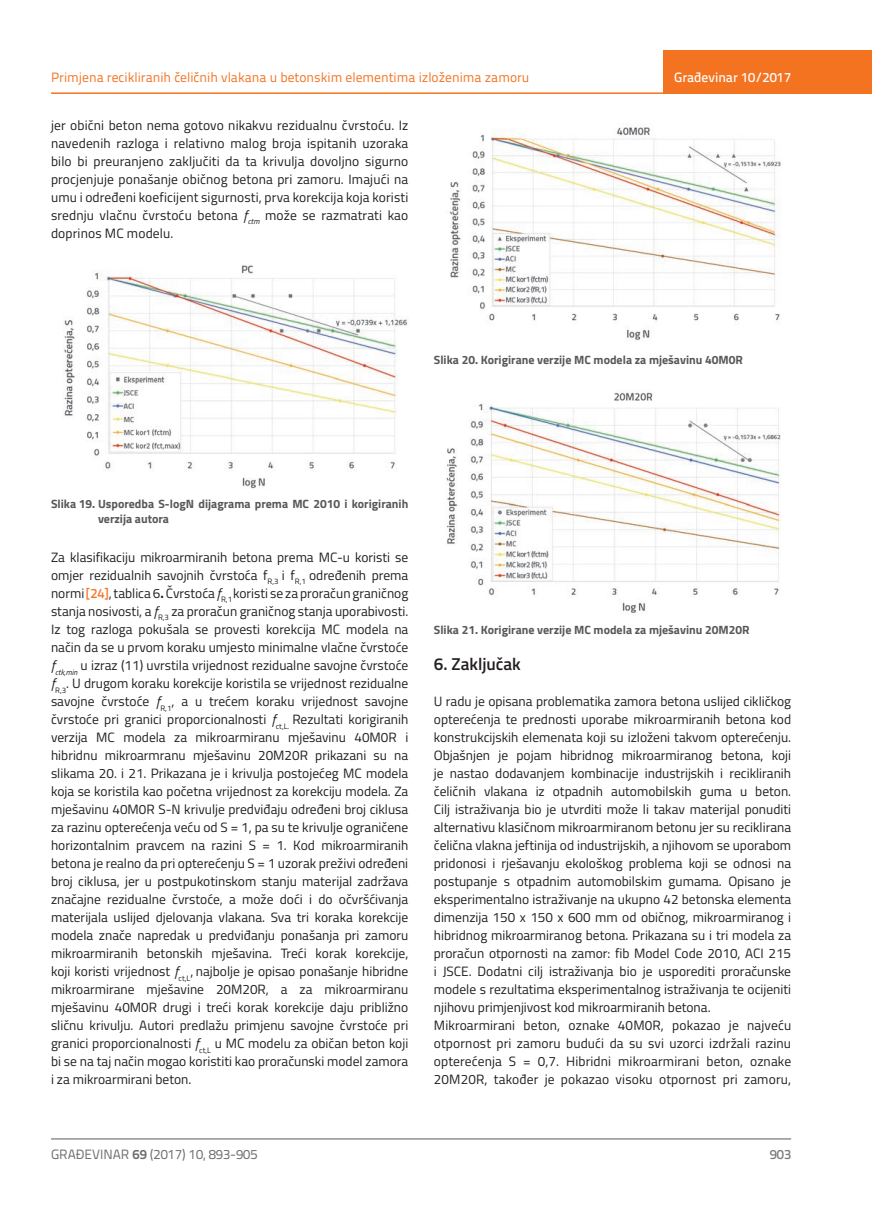
<style>
.page{position:relative;width:872px;height:1212px;background:#fff}
.page>*{position:absolute;margin:0;border:0;box-sizing:border-box;transform-origin:0 0}
.t1{font:600 17.25px "Titillium";color:#231f20}
.t2{font:13.5px/18px "Titillium";color:#231f20;text-align:justify}
.t3{font:13.5px "Titillium Text 22 L";color:#f47321}
.t4{font:13.5px "Titillium Text 22 L";color:#6c6d70}
.t5{font:500 13.5px "Titillium Text 22 L";color:#fff}
.t6{font:500 13.5px "Titillium Text 22 L";color:#787a7d}
.t7{font:700 12px/15px "Titillium";color:#57585a}
.s1{font-style:italic}
.s2{font-family:"Titillium Text 22 L";font-weight:500;color:#f47321}
.s3{font-weight:700}
</style>
<div class="page">
<hr style="left:51px;top:92px;width:821px;height:2px;background:#f47321">
<div style="left:663px;top:50px;width:209px;height:44px;background:#f47321"></div>
<hr style="left:51px;top:1139px;width:740px;height:1px;background:#57585a">
<img style="left:63px;top:265px;width:345px;height:224px">
<img style="left:449px;top:127px;width:332px;height:214px">
<img style="left:446px;top:392px;width:335px;height:221px">
<p class="t3" style="left:51px;top:68px;width:480px">Primjena recikliranih čeličnih vlakana u betonskim elementima izloženima zamoru</p>
<p class="t2" style="left:51px;top:115px;width:359px">jer obični beton nema gotovo nikakvu rezidualnu čvrstoću. Iz navedenih razloga i relativno malog broja ispitanih uzoraka bilo bi preuranjeno zaključiti da ta krivulja dovoljno sigurno procjenjuje ponašanje običnog betona pri zamoru. Imajući na umu i određeni koeficijent sigurnosti, prva korekcija koja koristi srednju vlačnu čvrstoću betona <span class="s1">f</span><sub>ctm</sub> može se razmatrati kao doprinos MC modelu.</p>
<p class="t5" style="left:674px;top:67px;width:118px">Građevinar 10/2017</p>
<p class="t7" style="left:434px;top:351px;width:310px">Slika 20. Korigirane verzije MC modela za mješavinu 40M0R</p>
<p class="t7" style="left:98px;top:495px;width:312px;text-indent:-47px">Slika 19. Usporedba S-logN dijagrama prema MC 2010 i korigiranih verzija autora</p>
<p class="t2" style="left:51px;top:547px;width:359px">Za klasifikaciju mikroarmiranih betona prema MC-u koristi se omjer rezidualnih savojnih čvrstoća f<sub>R,3</sub> i f<sub>R,1</sub> određenih prema normi <span class="s2">[24]</span>, tablica 6<span class="s3">.</span> Čvrstoća <span class="s1">f</span><sub>R,1</sub> koristi se za proračun graničnog stanja nosivosti, a <span class="s1">f</span><sub>R,3</sub> za proračun graničnog stanja uporabivosti.<br>Iz tog razloga pokušala se provesti korekcija MC modela na način da se u prvom koraku umjesto minimalne vlačne čvrstoće <span class="s1">f</span><sub>ctk,min</sub> u izraz (11) uvrstila vrijednost rezidualne savojne čvrstoće <span class="s1">f</span><sub>R,3</sub>. U drugom koraku korekcije koristila se vrijednost rezidualne savojne čvrstoće <span class="s1">f</span><sub>R,1</sub>, a u trećem koraku vrijednost savojne čvrstoće pri granici proporcionalnosti <span class="s1">f</span><sub>ct,L.</sub> Rezultati korigiranih verzija MC modela za mikroarmiranu mješavinu 40M0R i hibridnu mikroarmranu mješavinu 20M20R prikazani su na slikama 20. i 21. Prikazana je i krivulja postojećeg MC modela koja se koristila kao početna vrijednost za korekciju modela. Za mješavinu 40M0R S-N krivulje predviđaju određeni broj ciklusa za razinu opterećenja veću od S = 1, pa su te krivulje ograničene horizontalnim pravcem na razini S = 1. Kod mikroarmiranih betona je realno da pri opterećenju S = 1 uzorak preživi određeni broj ciklusa, jer u postpukotinskom stanju materijal zadržava značajne rezidualne čvrstoće, a može doći i do očvršćivanja materijala uslijed djelovanja vlakana. Sva tri koraka korekcije modela znače napredak u predviđanju ponašanja pri zamoru mikroarmiranih betonskih mješavina. Treći korak korekcije, koji koristi vrijednost <span class="s1">f</span><sub>ct,L</sub>, najbolje je opisao ponašanje hibridne mikroarmirane mješavine 20M20R, a za mikroarmiranu mješavinu 40M0R drugi i treći korak korekcije daju približno sličnu krivulju. Autori predlažu primjenu savojne čvrstoće pri granici proporcionalnosti <span class="s1">f</span><sub>ct,L</sub> u MC modelu za običan beton koji bi se na taj način mogao koristiti kao proračunski model zamora i za mikroarmirani beton.</p>
<p class="t7" style="left:434px;top:622px;width:317px">Slika 21. Korigirane verzije MC modela za mješavinu 20M20R</p>
<p class="t1" style="left:434px;top:651px;width:89px">6. Zaključak</p>
<p class="t2" style="left:434px;top:692px;width:359px;text-align:left">U radu je opisana problematika zamora betona uslijed cikličkog opterećenja te prednosti uporabe mikroarmiranih betona kod konstrukcijskih elemenata koji su izloženi takvom opterećenju.<br>Objašnjen je pojam hibridnog mikroarmiranog betona, koji je nastao dodavanjem kombinacije industrijskih i recikliranih čeličnih vlakana iz otpadnih automobilskih guma u beton.<br>Cilj istraživanja bio je utvrditi može li takav materijal ponuditi alternativu klasičnom mikroarmiranom betonu jer su reciklirana čelična vlakna jeftinija od industrijskih, a njihovom se uporabom pridonosi i rješavanju ekološkog problema koji se odnosi na postupanje s otpadnim automobilskim gumama. Opisano je eksperimentalno istraživanje na ukupno 42 betonska elementa dimenzija 150 x 150 x 600 mm od običnog, mikroarmiranog i hibridnog mikroarmiranog betona. Prikazana su i tri modela za proračun otpornosti na zamor: fib Model Code 2010, ACI 215 i JSCE. Dodatni cilj istraživanja bio je usporediti proračunske modele s rezultatima eksperimentalnog istraživanja te ocijeniti njihovu primjenjivost kod mikroarmiranih betona.<br>Mikroarmirani beton, oznake 40M0R, pokazao je najveću otpornost pri zamoru budući da su svi uzorci izdržali razinu opterećenja S = 0,7. Hibridni mikroarmirani beton, oznake 20M20R, također je pokazao visoku otpornost pri zamoru,</p>
<p class="t4" style="left:51px;top:1144px;width:208px">GRAĐEVINAR <span class="s3">69</span> (2017) 10, 893-905</p>
<p class="t6" style="left:769px;top:1144px;width:23px">903</p>
</div>
